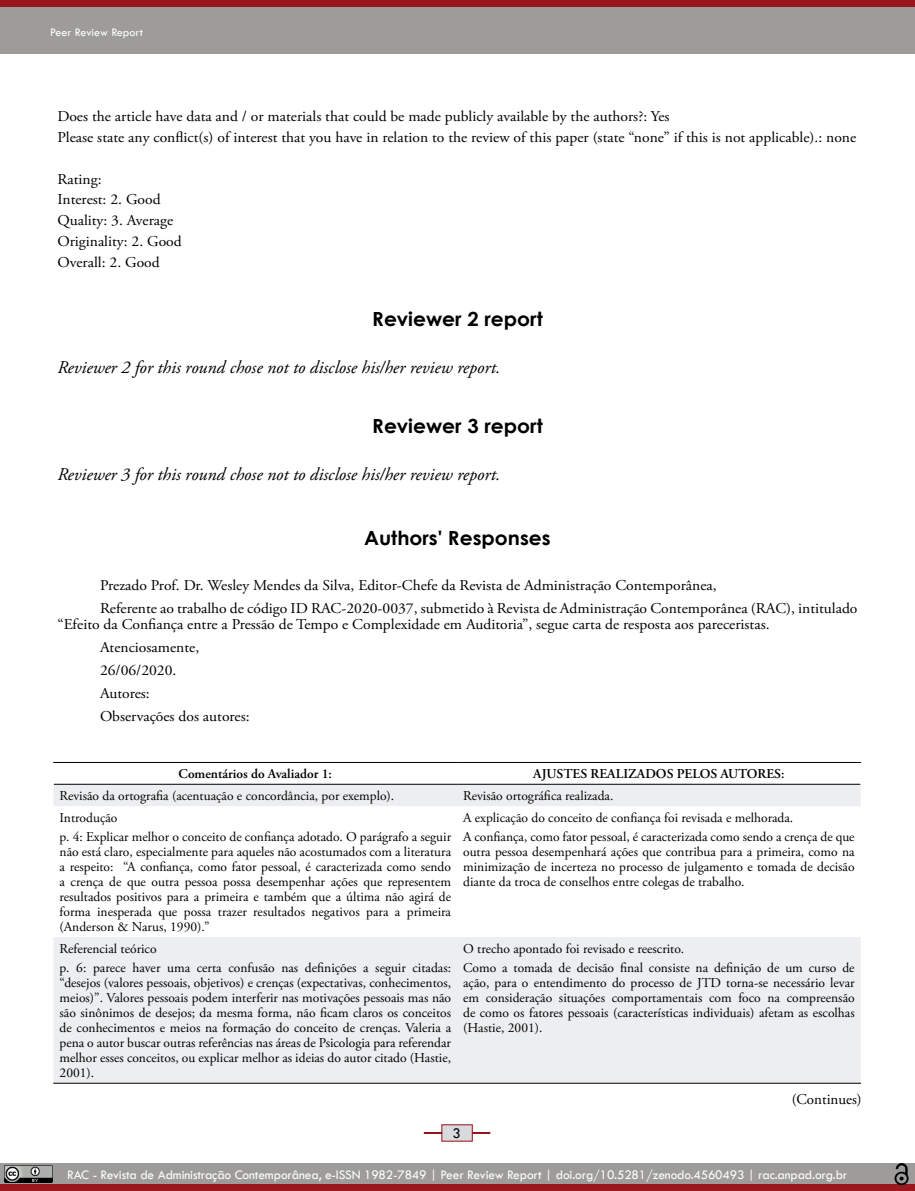
<style>
.page{position:relative;width:915px;height:1191px;background:#fff}
.page>*{position:absolute;margin:0;border:0;box-sizing:border-box;transform-origin:0 0}
.t1{font:700 19.5px "Century Gothic";color:#000;scale:1.04 1}
.t2{font:italic 18px "Adobe Garamond Pro";color:#000}
.t3{font:15px/20.7px "Adobe Garamond Pro";color:#000;scale:1.04 1}
.t4{font:15px "Adobe Garamond Pro";color:#000}
.t5{font:15px "Tw Cen";color:#000}
.t6{font:13.5px/15px "Adobe Garamond Pro";color:#000}
.t7{font:13.5px "Tw Cen";letter-spacing:-.01em;color:#fff}
.t8{font:600 13.5px "Adobe Garamond Pro";color:#000}
.t9{font:12px "Tw Cen";color:#fff}
</style>
<div class="page">
<div style="left:0;top:0;width:914px;height:54px;background:#9d9c9b"></div>
<div style="left:0;top:0;width:914px;height:7px;background:#981117"></div>
<svg style="left:423px;top:1124px;width:68px;height:18px"></svg>
<div style="left:0;top:1163px;width:914px;height:21px;background:#9d9c9b"></div>
<div style="left:0;top:1184px;width:914px;height:7px;background:#9b181e"></div>
<img style="left:5px;top:1165px;width:47px;height:17px">
<img style="left:894px;top:1163px;width:14px;height:21px">
<svg style="left:54px;top:785px;width:806px;height:297px;fill:#edeef0"></svg>
<hr style="left:53px;top:762px;width:404px;height:1px;background:#000">
<hr style="left:457px;top:762px;width:403px;height:1px;background:#000">
<hr style="left:54px;top:784px;width:403px;height:1px;background:#000">
<hr style="left:457px;top:784px;width:403px;height:1px;background:#000">
<hr style="left:53px;top:1082px;width:404px;height:1px;background:#000">
<hr style="left:457px;top:1082px;width:403px;height:1px;background:#000">
<p class="t9" style="left:50px;top:25px;width:94px">Peer Review Report</p>
<p class="t3" style="left:57px;top:107px;width:769px">Does the article have data and / or materials that could be made publicly available by the authors?: Yes<br>Please state any conflict(s) of interest that you have in relation to the review of this paper (state “none” if this is not applicable).: none</p>
<p class="t3" style="left:57px;top:169px;width:121px">Rating:<br>Interest: 2. Good<br>Quality: 3. Average<br>Originality: 2. Good<br>Overall: 2. Good</p>
<h1 class="t1" style="left:372px;top:304px;width:165px">Reviewer 2 report</h1>
<h2 class="t2" style="left:57px;top:357px;width:444px">Reviewer 2 for this round chose not to disclose his/her review report.</h2>
<h1 class="t1" style="left:372px;top:410px;width:165px">Reviewer 3 report</h1>
<h2 class="t2" style="left:57px;top:463px;width:444px">Reviewer 3 for this round chose not to disclose his/her review report.</h2>
<h1 class="t1" style="left:364px;top:523px;width:181px">Authors' Responses</h1>
<p class="t3" style="left:100px;top:574px;width:729px;line-height:22.8px">Prezado Prof. Dr. Wesley Mendes da Silva, Editor-Chefe da Revista de Administração Contemporânea,<br>Referente ao trabalho de código ID RAC-2020-0037, submetido à Revista de Administração Contemporânea (RAC), intitulado</p>
<p class="t3" style="left:100px;top:614px;width:645px;line-height:22.8px;text-indent:-43px">“Efeito da Confiança entre a Pressão de Tempo e Complexidade em Auditoria”, segue carta de resposta aos pareceristas.<br>Atenciosamente,<br>26/06/2020.<br>Autores:<br>Observações dos autores:</p>
<p class="t8" style="left:178px;top:766px;width:155px">Comentários do Avaliador 1:</p>
<p class="t8" style="left:533px;top:766px;width:252px">AJUSTES REALIZADOS PELOS AUTORES:</p>
<p class="t6" style="left:60px;top:788px;width:336px">Revisão da ortografia (acentuação e concordância, por exemplo).</p>
<p class="t6" style="left:463px;top:788px;width:152px">Revisão ortográfica realizada.</p>
<p class="t6" style="left:60px;top:808px;width:393px;line-height:19.2px">Introdução<br>p. 4: Explicar melhor o conceito de confiança adotado. O parágrafo a seguir</p>
<p class="t6" style="left:60px;top:845px;width:393px;text-align:justify">não está claro, especialmente para aqueles não acostumados com a literatura a respeito: “A confiança, como fator pessoal, é caracterizada como sendo a crença de que outra pessoa possa desempenhar ações que representem resultados positivos para a primeira e também que a última não agirá de forma inesperada que possa trazer resultados negativos para a primeira (Anderson &amp; Narus, 1990).”</p>
<p class="t6" style="left:463px;top:808px;width:393px;line-height:19.2px">A explicação do conceito de confiança foi revisada e melhorada.<br>A confiança, como fator pessoal, é caracterizada como sendo a crença de que</p>
<p class="t6" style="left:463px;top:844px;width:393px;text-align:justify">outra pessoa desempenhará ações que contribua para a primeira, como na minimização de incerteza no processo de julgamento e tomada de decisão diante da troca de conselhos entre colegas de trabalho.</p>
<p class="t6" style="left:60px;top:939px;width:393px;line-height:19.2px">Referencial teórico<br>p. 6: parece haver uma certa confusão nas definições a seguir citadas:</p>
<p class="t6" style="left:60px;top:976px;width:393px;text-align:justify">“desejos (valores pessoais, objetivos) e crenças (expectativas, conhecimentos, meios)”. Valores pessoais podem interferir nas motivações pessoais mas não são sinônimos de desejos; da mesma forma, não ficam claros os conceitos de conhecimentos e meios na formação do conceito de crenças. Valeria a pena o autor buscar outras referências nas áreas de Psicologia para referendar melhor esses conceitos, ou explicar melhor as ideias do autor citado (Hastie, 2001).</p>
<p class="t6" style="left:463px;top:939px;width:393px;line-height:19.2px">O trecho apontado foi revisado e reescrito.<br>Como a tomada de decisão final consiste na definição de um curso de</p>
<p class="t6" style="left:463px;top:976px;width:393px;text-align:justify">ação, para o entendimento do processo de JTD torna-se necessário levar em consideração situações comportamentais com foco na compreensão de como os fatores pessoais (características individuais) afetam as escolhas (Hastie, 2001).</p>
<p class="t4" style="left:791px;top:1090px;width:72px">(Continues)</p>
<p class="t5" style="left:453px;top:1124px;width:10px">3</p>
<p class="t7" style="left:67px;top:1166px;width:781px">RAC - Revista de Administração Contemporânea, e-ISSN 1982-7849 | Peer Review Report | doi.org/10.5281/zenodo.4560493 | rac.anpad.org.br</p>
</div>
